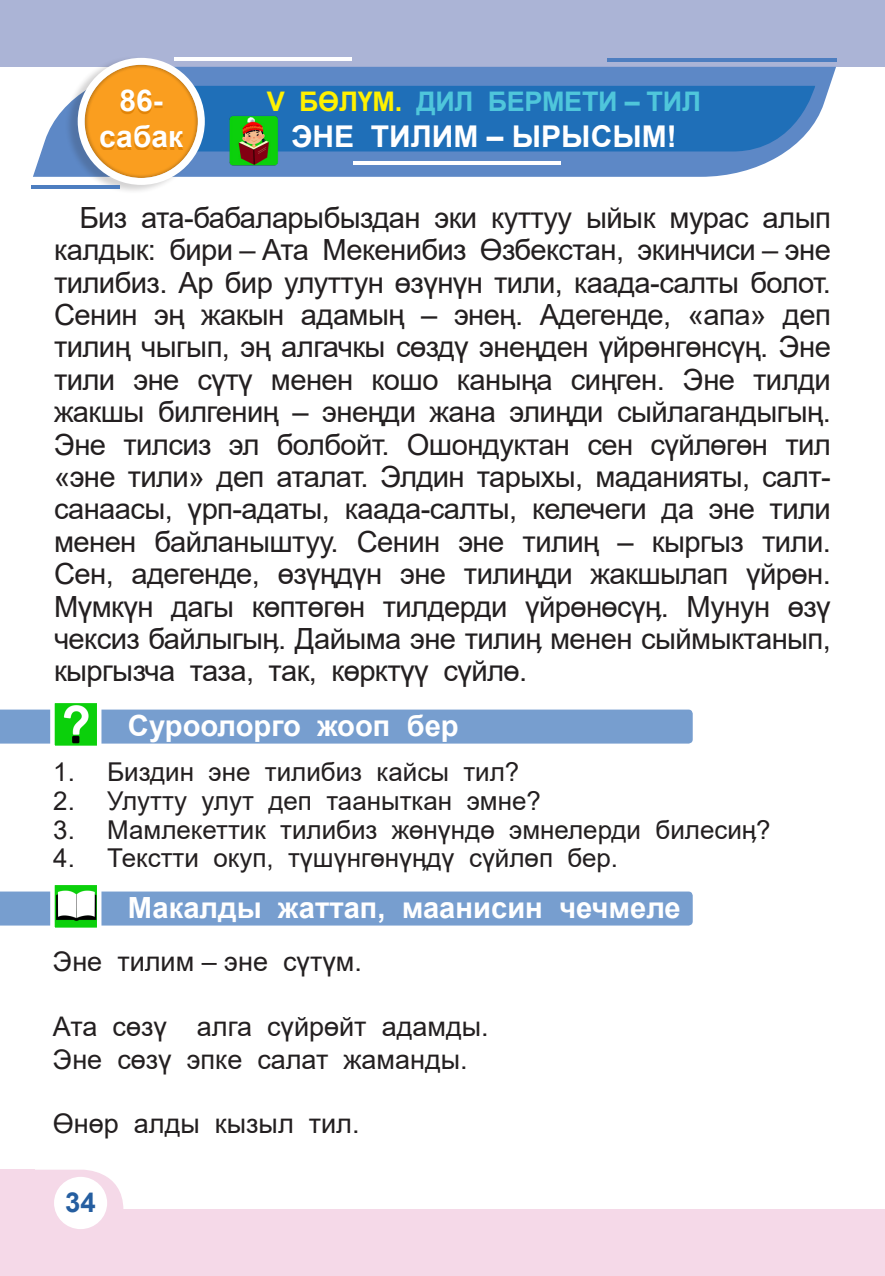
<style>
.page{position:relative;width:885px;height:1276px;background:#fff}
.page>*{position:absolute;margin:0;border:0;box-sizing:border-box;transform-origin:0 0}
.t1{font:700 30px "Arial";color:#fff}
.t2{font:29.1px/32.4px "Arial";letter-spacing:-.02em;color:#231f20;text-align:justify}
.t3{font:700 29.1px "Arial";color:#fff}
.t4{font:700 27.6px "Arial";color:#255ea0}
.t5{font:27px "Arial";color:#231f20}
.t6{font:700 27px "Arial";letter-spacing:-.01em;color:#4fc6db}
.t7{font:25.95px "Arial";color:#231f20}
.s1{color:#fff101}
</style>
<div class="page">
<div style="left:0;top:0;width:884px;height:67px;background:#abb4d6"></div>
<div style="left:0;top:1209px;width:884px;height:67px;background:#f5d9e8"></div>
<svg style="left:0;top:1169px;width:123px;height:60px"></svg>
<div style="left:54px;top:1176px;width:53px;height:53px;background:#fff;border-radius:50%"></div>
<svg style="left:33px;top:67px;width:803px;height:110px;fill:#5d88c6"></svg>
<div style="left:202px;top:86px;width:613px;height:65px;background:#1f6fb8"></div>
<div style="left:64px;top:56px;width:138px;height:138px;background:#231f20;opacity:.2"></div>
<div style="left:78px;top:58px;width:127px;height:127px;background:#fff;border-radius:50%"></div>
<div style="left:73px;top:58px;width:127px;height:121px;background:#231f20;opacity:.26"></div>
<hr style="left:174px;top:58px;width:178px;height:3px;background:#fff">
<hr style="left:32px;top:185px;width:88px;height:3px;background:#4d7ec0">
<hr style="left:607px;top:59px;width:229px;height:3px;background:#4d7ec0">
<hr style="left:353px;top:161px;width:207px;height:3px;background:#fff">
<div style="left:100px;top:92px;width:83px;height:58px;background:#da7c00;opacity:.75"></div>
<img style="left:227px;top:116px;width:52px;height:49px">
<div style="left:0;top:709px;width:692px;height:34px;background:#779ecf"></div>
<img style="left:55px;top:703px;width:41px;height:42px">
<div style="left:50px;top:698px;width:51px;height:52px;border:4px solid #fff"></div>
<div style="left:0;top:891px;width:692px;height:34px;background:#779ecf"></div>
<img style="left:55px;top:885px;width:41px;height:42px">
<div style="left:50px;top:880px;width:51px;height:52px;border:4px solid #fff"></div>
<p class="t1" style="left:119px;top:80px;width:45px">86-</p>
<p class="t1" style="left:99px;top:116px;width:85px">сабак</p>
<p class="t6" style="left:267px;top:83px;width:435px"><span class="s1">V БӨЛҮМ.</span> ДИЛ БЕРМЕТИ – ТИЛ</p>
<p class="t1" style="left:291px;top:116px;width:387px">ЭНЕ ТИЛИМ ‒ ЫРЫСЫМ!</p>
<p class="t2" style="left:54px;top:201px;width:778px;text-indent:26px">Биз ата-бабаларыбыздан эки куттуу ыйык мурас алып калдык: бири – Ата Мекенибиз Өзбекстан, экинчиси – эне тилибиз. Ар бир улуттун өзүнүн тили, каада-салты болот.<br>Сенин эң жакын адамың ‒ энең. Адегенде, «апа» деп тилиң чыгып, эң алгачкы сөздү энеңден үйрөнгөнсүң. Эне тили эне сүтү менен кошо каныңа сиңген. Эне тилди жакшы билгениң ‒ энеңди жана элиңди сыйлагандыгың.<br>Эне тилсиз эл болбойт. Ошондуктан сен сүйлөгөн тил «эне тили» деп аталат. Элдин тарыхы, маданияты, салт&shy;санаасы, үрп-адаты, каада-салты, келечеги да эне тили менен байланыштуу. Сенин эне тилиң ‒ кыргыз тили.<br>Сен, адегенде, өзүңдүн эне тилиңди жакшылап үйрөн.<br>Мүмкүн дагы көптөгөн тилдерди үйрөнөсүӊ. Мунун өзү чексиз байлыгыӊ. Дайыма эне тилиӊ менен сыймыктанып, кыргызча таза, так, көрктүү сүйлө.</p>
<p class="t3" style="left:128px;top:705px;width:332px">Суроолорго жооп бер</p>
<p class="t7" style="left:53px;top:754px;width:467px">1. Биздин эне тилибиз кайсы тил?</p>
<p class="t7" style="left:53px;top:783px;width:489px">2. Улутту улут деп тааныткан эмне?</p>
<p class="t7" style="left:53px;top:811px;width:718px">3. Мамлекеттик тилибиз жөнүндө эмнелерди билесиӊ?</p>
<p class="t7" style="left:53px;top:840px;width:566px">4. Текстти окуп, түшүнгөнүӊдү сүйлөп бер.</p>
<p class="t3" style="left:128px;top:887px;width:554px">Макалды жаттап, маанисин чечмеле</p>
<p class="t5" style="left:53px;top:943px;width:310px">Эне тилим – эне сүтүм.</p>
<p class="t5" style="left:53px;top:1008px;width:437px">Ата сөзү алга сүйрөйт адамды.</p>
<p class="t5" style="left:53px;top:1040px;width:416px">Эне сөзү эпке салат жаманды.</p>
<p class="t5" style="left:53px;top:1105px;width:308px">Өнөр алды кызыл тил.</p>
<p class="t4" style="left:65px;top:1182px;width:32px">34</p>
</div>
